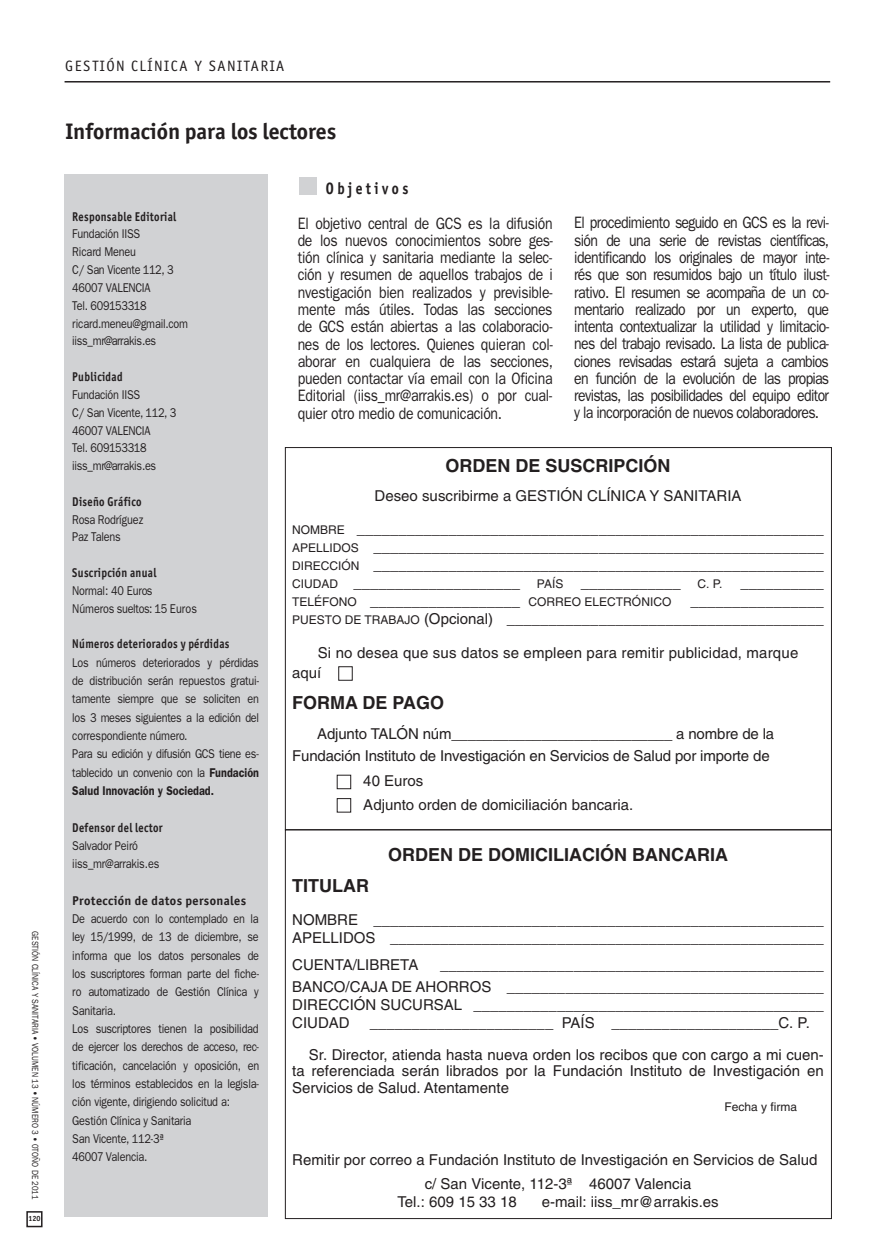
<style>
.page{position:relative;width:889px;height:1255px;background:#fff}
.page>*{position:absolute;margin:0;border:0;box-sizing:border-box;transform-origin:0 0}
.t1{font:700 22.5px "Officina Sans ITC Std";color:#231f20}
.t2{font:700 18px "Helvetica";color:#231f20}
.t3{font:16.5px/17.2px "Franklin Gothic";letter-spacing:-.025em;color:#231f20;text-align:justify;scale:.85 1}
.t4{font:700 16.5px "Officina Sans ITC Std";letter-spacing:.245em;color:#231f20;scale:.85 1}
.t5{font:15px/18px "Helvetica";color:#231f20}
.t6{font:15px "Officina Sans ITC Std";letter-spacing:.1em;color:#231f20}
.t7{font:12.75px/18.3px "Franklin Gothic";letter-spacing:-.02em;color:#231f20;scale:.85 1}
.t8{font:700 12.75px "Officina Sans ITC Std";letter-spacing:.03em;color:#231f20;scale:.85 1}
.t9{font:700 12.75px "Officina Sans ITC Std";letter-spacing:.03em;color:#231f20}
.t10{font:12px "Helvetica";color:#231f20}
.t11{font:9px "Franklin Gothic";color:#231f20;scale:.85 1}
.t12{font:700 7.5px "Officina Sans ITC Std";color:#231f20}
.s1{font-weight:600}
.s2{font-size:12px}
.s3{font-size:15px}
.s4{color:#fff}
</style>
<div class="page">
<div style="left:26px;top:1210px;width:17px;height:17px;border:2px solid #231f20"></div>
<div style="left:64px;top:174px;width:204px;height:1042px;background:#d1d2d4"></div>
<div style="left:299px;top:177px;width:17px;height:17px;background:#d1d2d4"></div>
<hr style="left:65px;top:81px;width:765px;height:1px;background:#231f20">
<p class="t11" style="left:40px;top:931px;width:317px;rotate:90deg">GESTIÓN CLÍNICA Y SANITARIA • VOLUMEN 13 • NÚMERO 3 • 0TOÑO DE 2011</p>
<p class="t12" style="left:28px;top:1215px;width:14px">120</p>
<p class="t6" style="left:65px;top:61px;width:220px">GESTIÓN CLÍNICA Y SANITARIA</p>
<h1 class="t1" style="left:65px;top:124px;width:272px">Información para los lectores</h1>
<p class="t8" style="left:72px;top:212px;width:124px">Responsable Editorial</p>
<p class="t7" style="left:72px;top:225px;width:138px;line-height:17.9px">Fundación IISS<br>Ricard Meneu<br>C/ San Vicente 112, 3<br>46007 VALENCIA<br>Tel. 609153318 ricard.meneu@gmail.com iiss_mr@arrakis.es</p>
<p class="t8" style="left:72px;top:372px;width:61px">Publicidad</p>
<p class="t7" style="left:72px;top:385px;width:124px;line-height:17.9px">Fundación IISS<br>C/ San Vicente, 112, 3<br>46007 VALENCIA<br>Tel. 609153318 iiss_mr@arrakis.es</p>
<p class="t8" style="left:72px;top:497px;width:83px">Diseño Gráfico</p>
<p class="t7" style="left:72px;top:510px;width:85px;line-height:17.9px">Rosa Rodríguez<br>Paz Talens</p>
<p class="t8" style="left:72px;top:568px;width:101px">Suscripción anual</p>
<p class="t7" style="left:72px;top:581px;width:148px;line-height:17.9px">Normal: 40 Euros<br>Números sueltos: 15 Euros</p>
<p class="t8" style="left:72px;top:639px;width:186px">Números deteriorados y pérdidas</p>
<p class="t7" style="left:72px;top:653px;width:221px">Los números deteriorados y pérdidas de distribución serán repuestos gratui&shy;tamente siempre que se soliciten en los 3 meses siguientes a la edición del correspondiente número.<br>Para su edición y difusión GCS tiene es&shy;tablecido un convenio con la <span class="s1">Fundación Salud Innovación y Sociedad.</span></p>
<p class="t8" style="left:72px;top:822px;width:108px">Defensor del lector</p>
<p class="t7" style="left:72px;top:836px;width:104px">Salvador Peiró iiss_mr@arrakis.es</p>
<p class="t9" style="left:72px;top:896px;width:175px">Protección de datos personales</p>
<p class="t7" style="left:72px;top:909px;width:221px">De acuerdo con lo contemplado en la ley 15/1999, de 13 de diciembre, se informa que los datos personales de los suscriptores forman parte del fiche&shy;ro automatizado de Gestión Clínica y<br>Sanitaria.<br>Los suscriptores tienen la posibilidad de ejercer los derechos de acceso, rec&shy;tificación, cancelación y oposición, en los términos establecidos en la legisla&shy;ción vigente, dirigiendo solicitud a:<br>Gestión Clínica y Sanitaria<br>San Vicente, 112-3ª<br>46007 Valencia.</p>
<p class="t4" style="left:326px;top:183px;width:99px">Objetivos</p>
<p class="t3" style="left:298px;top:214px;width:302px">El objetivo central de GCS es la difusión de los nuevos conocimientos sobre ges&shy;tión clínica y sanitaria mediante la selec&shy;ción y resumen de aquellos trabajos de i nvestigación bien realizados y previsible&shy;mente más útiles. Todas las secciones de GCS están abiertas a las colaboracio&shy;nes de los lectores. Quienes quieran col&shy;aborar en cualquiera de las secciones, pueden contactar vía email con la Oficina Editorial (iiss_mr@arrakis.es) o por cual&shy;quier otro medio de comunicación.</p>
<p class="t3" style="left:574px;top:214px;width:302px">El procedimiento seguido en GCS es la revi&shy;sión de una serie de revistas científicas, identificando los originales de mayor inte&shy;rés que son resumidos bajo un título ilust&shy;rativo. El resumen se acompaña de un co&shy;mentario realizado por un experto, que intenta contextualizar la utilidad y limitacio&shy;nes del trabajo revisado. La lista de publica&shy;ciones revisadas estará sujeta a cambios en función de la evolución de las propias revistas, las posibilidades del equipo editor y la incorporación de nuevos colaboradores.</p>
<p class="t2" style="left:445px;top:458px;width:226px">ORDEN DE SUSCRIPCIÓN</p>
<p class="t5" style="left:374px;top:487px;width:368px">Deseo suscribirme a GESTIÓN CLÍNICA Y SANITARIA</p>
<p class="t5" style="left:292px;top:520px;width:533px;text-align:justify"><span class="s2">NOMBRE</span> ________________________________________________________ <span class="s2">APELLIDOS</span> ______________________________________________________ <span class="s2">DIRECCIÓN</span> ______________________________________________________ <span class="s2">CIUDAD</span> ____________________ <span class="s2">PAÍS</span> ____________ <span class="s2">C. P.</span> __________</p>
<p class="t10" style="left:292px;top:597px;width:380px">TELÉFONO <span class="s3">__________________</span> CORREO ELECTRÓNICO</p>
<p class="t5" style="left:292px;top:592px;width:533px;text-align:right">________________<br><span class="s2">PUESTO DE TRABAJO</span> (Opcional) ______________________________________</p>
<p class="t5" style="left:292px;top:644px;width:507px;line-height:19.5px;text-indent:26px">Si no desea que sus datos se empleen para remitir publicidad, marque aquí <span class="s4">■</span></p>
<p class="t2" style="left:292px;top:695px;width:153px">FORMA DE PAGO</p>
<p class="t5" style="left:292px;top:723px;width:483px;line-height:22.5px;text-indent:25px">Adjunto TALÓN núm___________________________ a nombre de la<br>Fundación Instituto de Investigación en Servicios de Salud por importe de</p>
<p class="t5" style="left:336px;top:773px;width:88px"><span class="s4">■</span> 40 Euros</p>
<p class="t5" style="left:336px;top:796px;width:298px"><span class="s4">■</span> Adjunto orden de domiciliación bancaria.</p>
<p class="t2" style="left:388px;top:847px;width:341px">ORDEN DE DOMICILIACIÓN BANCARIA</p>
<p class="t2" style="left:292px;top:878px;width:78px">TITULAR</p>
<p class="t5" style="left:292px;top:912px;width:533px">NOMBRE ______________________________________________________<br>APELLIDOS ____________________________________________________</p>
<p class="t5" style="left:292px;top:956px;width:128px">CUENTA/LIBRETA</p>
<p class="t5" style="left:292px;top:954px;width:533px;line-height:22.2px;text-align:right">______________________________________________<br>BANCO/CAJA DE AHORROS ______________________________________</p>
<p class="t5" style="left:292px;top:997px;width:533px">DIRECCIÓN SUCURSAL __________________________________________<br>CIUDAD</p>
<p class="t5" style="left:309px;top:1008px;width:516px;line-height:31.5px;text-indent:61px">______________________ PAÍS ____________________C. P.<br>Sr. Director, atienda hasta nueva orden los recibos que con cargo a mi cuen-</p>
<p class="t5" style="left:292px;top:1063px;width:533px;line-height:16.5px">ta referenciada serán librados por la Fundación Instituto de Investigación en<br>Servicios de Salud. Atentamente</p>
<p class="t10" style="left:724px;top:1101px;width:74px">Fecha y firma</p>
<p class="t5" style="left:292px;top:1148px;width:527px;line-height:24px;text-align:center">Remitir por correo a Fundación Instituto de Investigación en Servicios de Salud c/ San Vicente, 112-3ª 46007 Valencia</p>
<p class="t5" style="left:397px;top:1193px;width:121px">Tel.: 609 15 33 18</p>
<p class="t5" style="left:542px;top:1193px;width:178px">e-mail: iiss_mr@arrakis.es</p>
</div>
